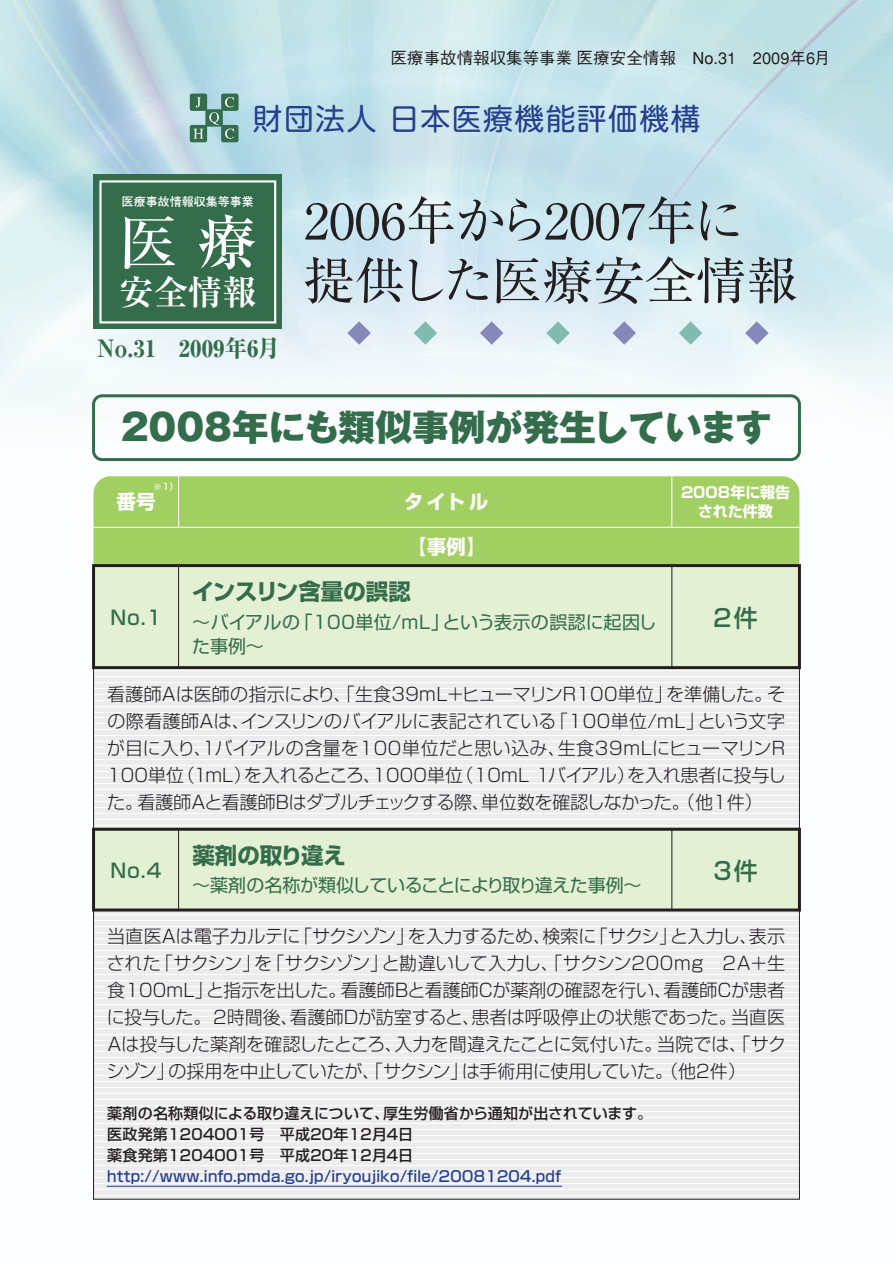
<style>
.page{position:relative;width:893px;height:1263px;background:#fff}
.page>*{position:absolute;margin:0;border:0;box-sizing:border-box;transform-origin:0 0}
.t1{font:500 59.4px "Ryumin";color:#fff}
.t2{font:51px/60px "Ryumin";color:#231f20}
.t3{font:36px "Gothic MB101 hea";color:#346d4b}
.t4{font:700 34.35px "Ryumin";color:#fff}
.t5{font:29.85px "Shin M Go";letter-spacing:.05em;color:#253f8e}
.t6{font:800 24px "Ryumin";color:#346d4b;scale:.95 1}
.t7{font:500 24px "Shin Go";color:#346d4b}
.t8{font:700 22.5px "Shin Go";color:#346d4b}
.t9{font:700 19.5px "Shin Go";color:#fff}
.t10{font:500 19.5px "Shin Go";color:#346d4b}
.t11{font:300 18px/27px "Shin Go";letter-spacing:-.01em;color:#231f20}
.t12{font:18px/24px "Shin Go";letter-spacing:.015em;color:#346d4b}
.t13{font:18px "Shin Go";letter-spacing:-.005em;color:#346d4b}
.t14{font:500 16.5px "Gothic BBB";color:#231f20}
.t15{font:500 15px/21px "Shin Go";letter-spacing:.015em;color:#231f20}
.t16{font:500 15px "Shin Go";letter-spacing:.015em;color:#253f8e}
.t17{font:700 15px/19.5px "Shin Go";color:#fff;text-align:center}
.t18{font:700 12px "Futo Go B101";color:#fff}
.t19{font:500 9px "Shin Go";color:#fff}
</style>
<div class="page">
<img style="left:0;top:0;width:893px;height:1200px">
<div style="left:205px;top:109px;width:18px;height:18px;background:#346d4b;border-radius:2px"></div>
<svg style="left:209px;top:112px;width:10px;height:13px"></svg>
<div style="left:221px;top:125px;width:18px;height:17px;background:#346d4b;border-radius:2px"></div>
<svg style="left:225px;top:129px;width:9px;height:10px"></svg>
<div style="left:190px;top:94px;width:17px;height:17px;background:#346d4b;border-radius:2px"></div>
<svg style="left:196px;top:97px;width:5px;height:10px"></svg>
<div style="left:221px;top:94px;width:18px;height:17px;background:#346d4b;border-radius:2px"></div>
<svg style="left:225px;top:97px;width:9px;height:10px"></svg>
<div style="left:190px;top:125px;width:17px;height:17px;background:#346d4b;border-radius:2px"></div>
<svg style="left:193px;top:129px;width:10px;height:10px"></svg>
<svg style="left:93px;top:669px;width:707px;height:159px;fill:#ececee"></svg>
<svg style="left:93px;top:911px;width:707px;height:288px;fill:#ececee"></svg>
<div style="left:92px;top:394px;width:709px;height:67px;border:3px solid #346d4b;border-radius:9px"></div>
<div style="left:94px;top:476px;width:705px;height:88px;background:#a2cf62"></div>
<div style="left:92px;top:564px;width:709px;height:105px;background:#e4f0d4;border:3px solid #231f20"></div>
<hr style="left:94px;top:527px;width:705px;height:1px;background:#fff">
<hr style="left:178px;top:476px;width:1px;height:51px;background:#fff">
<hr style="left:671px;top:476px;width:1px;height:51px;background:#fff">
<hr style="left:178px;top:566px;width:1px;height:102px;background:#231f20">
<hr style="left:672px;top:566px;width:1px;height:102px;background:#231f20">
<div style="left:92px;top:828px;width:709px;height:83px;background:#e4f0d4;border:3px solid #231f20"></div>
<hr style="left:178px;top:829px;width:1px;height:81px;background:#231f20">
<hr style="left:672px;top:829px;width:1px;height:81px;background:#231f20">
<div style="left:94px;top:174px;width:188px;height:155px;background:#346d4b"></div>
<div style="left:99px;top:180px;width:177px;height:143px;border:2px solid #fff"></div>
<svg style="left:347px;top:321px;width:24px;height:24px"></svg>
<svg style="left:414px;top:321px;width:23px;height:24px"></svg>
<svg style="left:480px;top:321px;width:23px;height:24px"></svg>
<svg style="left:546px;top:321px;width:24px;height:24px"></svg>
<svg style="left:613px;top:321px;width:23px;height:24px"></svg>
<svg style="left:679px;top:321px;width:23px;height:24px"></svg>
<svg style="left:745px;top:321px;width:24px;height:24px"></svg>
<hr style="left:107px;top:1186px;width:455px;height:1px;background:#253f8e">
<p class="t14" style="left:391px;top:48px;width:441px">医療事故情報収集等事業医療安全情報 No.31 2009年6月</p>
<h3 class="t5" style="left:253px;top:97px;width:449px">財団法人日本医療機能評価機構</h3>
<p class="t18" style="left:122px;top:194px;width:133px">医療事故情報収集等事業</p>
<h1 class="t1" style="left:119px;top:206px;width:140px">医療</h1>
<h3 class="t4" style="left:119px;top:271px;width:139px">安全情報</h3>
<h3 class="t6" style="left:97px;top:333px;width:194px">No.31 2009年6月</h3>
<h2 class="t2" style="left:304px;top:190px;width:495px">2006年から2007年に提供した医療安全情報</h2>
<h3 class="t3" style="left:121px;top:401px;width:653px">2008年にも類似事例が発生しています</h3>
<p class="t19" style="left:153px;top:480px;width:27px">※1）</p>
<p class="t9" style="left:117px;top:489px;width:40px">番号</p>
<p class="t9" style="left:404px;top:489px;width:86px">タイトル</p>
<p class="t9" style="left:407px;top:533px;width:79px">【事例】</p>
<p class="t17" style="left:681px;top:481px;width:111px">2008年に報告された件数</p>
<p class="t8" style="left:192px;top:577px;width:220px">インスリン含量の誤認</p>
<p class="t12" style="left:192px;top:609px;width:466px">～バイアルの「100単位/mL」という表示の誤認に起因した事例～</p>
<p class="t11" style="left:107px;top:680px;width:682px">看護師Ａは医師の指示により、「生食39ｍL＋ヒューマリンＲ100単位」を準備した。その際看護師Ａは、インスリンのバイアルに表記されている「100単位/ｍL」という文字が目に入り、１バイアルの含量を100単位だと思い込み、生食39ｍLにヒューマリンＲ100単位（１ｍL）を入れるところ、1000単位（10ｍL １バイアル）を入れ患者に投与した。看護師Ａと看護師Ｂはダブルチェックする際、単位数を確認しなかった。（他1件）</p>
<p class="t10" style="left:111px;top:604px;width:52px">No.1</p>
<h3 class="t7" style="left:713px;top:602px;width:46px">2件</h3>
<p class="t8" style="left:192px;top:840px;width:155px">薬剤の取り違え</p>
<p class="t13" style="left:192px;top:873px;width:451px">～薬剤の名称が類似していることにより取り違えた事例～</p>
<p class="t11" style="left:105px;top:922px;width:682px;text-align:justify">当直医Ａは電子カルテに「サクシゾン」を入力するため、検索に「サクシ」と入力し、表示された「サクシン」を「サクシゾン」と勘違いして入力し、「サクシン200ｍｇ 2Ａ＋生食100ｍL」と指示を出した。看護師Ｂと看護師Ｃが薬剤の確認を行い、看護師Ｃが患者に投与した。2時間後、看護師Ｄが訪室すると、患者は呼吸停止の状態であった。当直医Ａは投与した薬剤を確認したところ、入力を間違えたことに気付いた。当院では、「サクシゾン」の採用を中止していたが、「サクシン」は手術用に使用していた。（他2件）</p>
<p class="t15" style="left:107px;top:1102px;width:546px">薬剤の名称類似による取り違えについて、厚生労働省から通知が出されています。医政発第1204001号 平成20年12月4日<br>薬食発第1204001号 平成20年12月4日</p>
<p class="t16" style="left:107px;top:1166px;width:455px">http://www.info.pmda.go.jp/iryoujiko/file/20081204.pdf</p>
<p class="t10" style="left:111px;top:857px;width:52px">No.4</p>
<h3 class="t7" style="left:713px;top:855px;width:46px">3件</h3>
</div>
